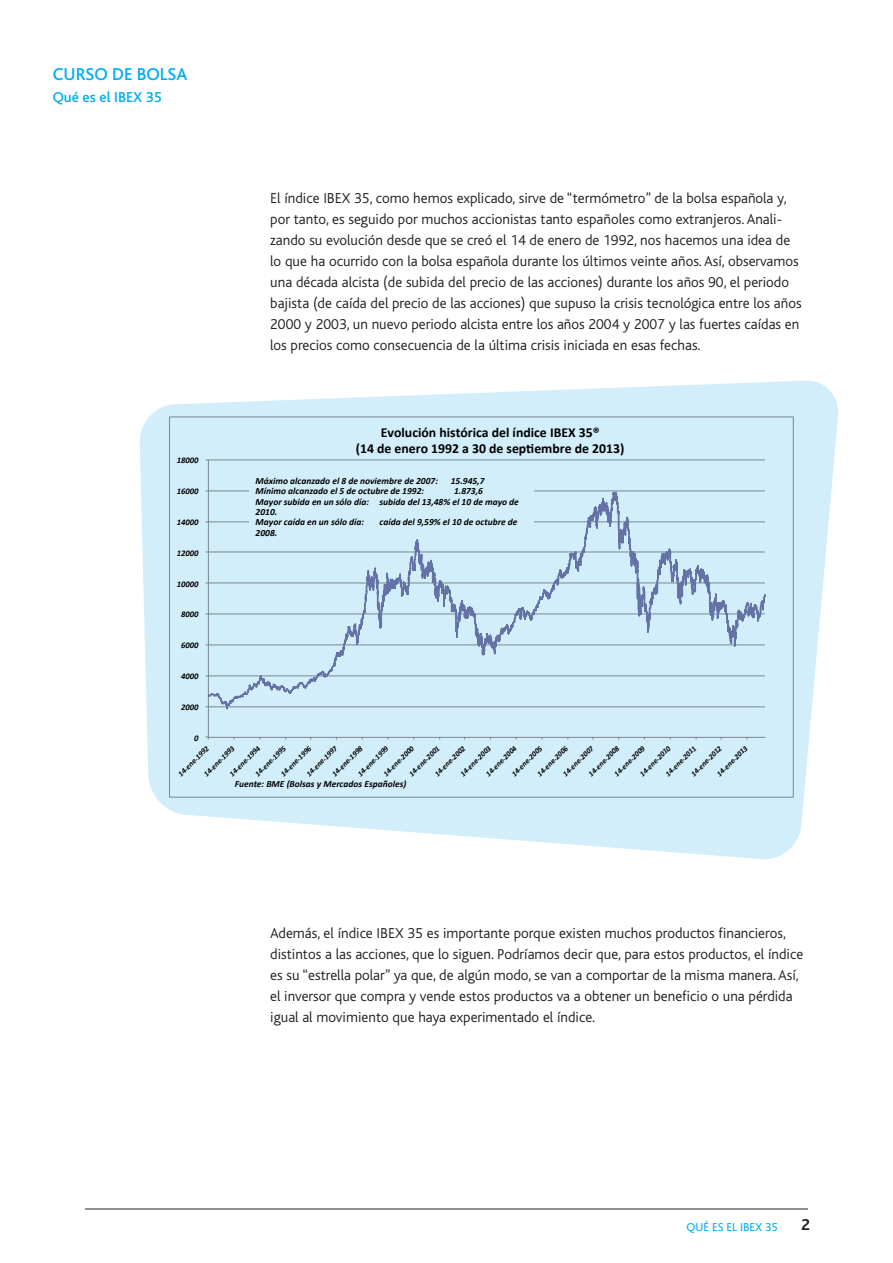
<style>
.page{position:relative;width:893px;height:1263px;background:#fff}
.page>*{position:absolute;margin:0;border:0;box-sizing:border-box;transform-origin:0 0}
.titulo1{font:500 18px "Bliss";color:#00aeef}
.t1{font:700 16.5px "Bliss";color:#231f20}
.t2{font:300 15px/21px "Bliss";color:#231f20}
.titulo1-2{font:500 15px "Bliss";color:#00aeef}
.t3{font:700 13.8px/16.4px "Calibri";color:#000;text-align:center}
.t4{font:12px "Bliss";color:#00aeef}
.t5{font:italic 700 9.45px/10.4px "Calibri";color:#000}
.t6{font:italic 700 8.55px "Calibri";color:#000}
.t7{font:italic 700 7.8px "Calibri";color:#000}
</style>
<div class="page">
<hr style="left:85px;top:1208px;width:723px;height:1px;background:#231f20">
<svg style="left:139px;top:380px;width:700px;height:479px;fill:#d3eefb"></svg>
<div style="left:170px;top:417px;width:623px;height:380px;background:#d3eefb"></div>
<hr style="left:208px;top:459px;width:557px;height:1px;background:#929292">
<hr style="left:208px;top:460px;width:1px;height:277px;background:#929292">
<hr style="left:208px;top:737px;width:557px;height:1px;background:#929292">
<svg style="left:208px;top:490px;width:558px;height:220px"></svg>
<div style="left:249px;top:472px;width:285px;height:51px;background:#d3eefb"></div>
<p class="titulo1" style="left:53px;top:64px;width:136px">CURSO DE BOLSA</p>
<p class="titulo1-2" style="left:53px;top:89px;width:111px">Qué es el IBEX 35</p>
<p class="t6" style="left:177px;top:455px;width:23px">18000</p>
<p class="t6" style="left:177px;top:486px;width:23px">16000</p>
<p class="t6" style="left:177px;top:517px;width:23px">14000</p>
<p class="t6" style="left:177px;top:547px;width:23px">12000</p>
<p class="t6" style="left:177px;top:578px;width:23px">10000</p>
<p class="t6" style="left:181px;top:609px;width:19px">8000</p>
<p class="t6" style="left:181px;top:640px;width:19px">6000</p>
<p class="t6" style="left:181px;top:671px;width:19px">4000</p>
<p class="t6" style="left:181px;top:702px;width:19px">2000</p>
<p class="t6" style="left:194px;top:732px;width:6px">0</p>
<p class="t2" style="left:270px;top:188px;width:533px">El índice IBEX 35, como hemos explicado, sirve de “termómetro” de la bolsa española y, por tanto, es seguido por muchos accionistas tanto españoles como extranjeros. Anali&shy;zando su evolución desde que se creó el 14 de enero de 1992, nos hacemos una idea de lo que ha ocurrido con la bolsa española durante los últimos veinte años. Así, observamos una década alcista (de subida del precio de las acciones) durante los años 90, el periodo bajista (de caída del precio de las acciones) que supuso la crisis tecnológica entre los años 2000 y 2003, un nuevo periodo alcista entre los años 2004 y 2007 y las fuertes caídas en los precios como consecuencia de la última crisis iniciada en esas fechas.</p>
<p class="t3" style="left:356px;top:424px;width:270px">Evolución histórica del índice IBEX 35®<br>(14 de enero 1992 a 30 de sep@embre de 2013)</p>
<p class="t5" style="left:256px;top:476px;width:184px">Máximo alcanzado el 8 de noviembre de 2007:</p>
<p class="t5" style="left:451px;top:476px;width:35px">15.945,7</p>
<p class="t5" style="left:256px;top:486px;width:170px">Mínimo alcanzado el 5 de octubre de 1992:</p>
<p class="t5" style="left:256px;top:486px;width:265px;text-indent:198px">1.873,6<br>Mayor subida en un sólo día: subida del 13,48% el 10 de mayo de<br>2010.<br>Mayor caída en un sólo día:</p>
<p class="t5" style="left:380px;top:517px;width:139px">caída del 9,59% el 10 de octubre de</p>
<p class="t5" style="left:256px;top:527px;width:23px">2008.</p>
<p class="t7" style="left:304px;top:772px;width:41px;rotate:-45deg">14--‐ene--‐1997</p>
<p class="t7" style="left:561px;top:772px;width:41px;rotate:-45deg">14--‐ene--‐2007</p>
<p class="t7" style="left:330px;top:772px;width:41px;rotate:-45deg">14--‐ene--‐1998</p>
<p class="t7" style="left:381px;top:772px;width:41px;rotate:-45deg">14--‐ene--‐2000</p>
<p class="t7" style="left:586px;top:772px;width:41px;rotate:-45deg">14--‐ene--‐2008</p>
<p class="t7" style="left:638px;top:772px;width:41px;rotate:-45deg">14--‐ene--‐2010</p>
<p class="t7" style="left:278px;top:772px;width:41px;rotate:-45deg">14--‐ene--‐1996</p>
<p class="t7" style="left:535px;top:772px;width:41px;rotate:-45deg">14--‐ene--‐2006</p>
<p class="t7" style="left:355px;top:772px;width:41px;rotate:-45deg">14--‐ene--‐1999</p>
<p class="t7" style="left:612px;top:772px;width:41px;rotate:-45deg">14--‐ene--‐2009</p>
<p class="t7" style="left:176px;top:772px;width:41px;rotate:-45deg">14--‐ene--‐1992</p>
<p class="t7" style="left:432px;top:772px;width:41px;rotate:-45deg">14--‐ene--‐2002</p>
<p class="t7" style="left:689px;top:772px;width:41px;rotate:-45deg">14--‐ene--‐2012</p>
<p class="t7" style="left:202px;top:772px;width:41px;rotate:-45deg">14--‐ene--‐1993</p>
<p class="t7" style="left:458px;top:772px;width:41px;rotate:-45deg">14--‐ene--‐2003</p>
<p class="t7" style="left:714px;top:772px;width:41px;rotate:-45deg">14--‐ene--‐2013</p>
<p class="t7" style="left:253px;top:772px;width:41px;rotate:-45deg">14--‐ene--‐1995</p>
<p class="t7" style="left:509px;top:772px;width:41px;rotate:-45deg">14--‐ene--‐2005</p>
<p class="t7" style="left:227px;top:772px;width:41px;rotate:-45deg">14--‐ene--‐1994</p>
<p class="t7" style="left:484px;top:772px;width:41px;rotate:-45deg">14--‐ene--‐2004</p>
<p class="t7" style="left:407px;top:772px;width:41px;rotate:-45deg">14--‐ene--‐2001</p>
<p class="t7" style="left:663px;top:772px;width:41px;rotate:-45deg">14--‐ene--‐2011</p>
<p class="t5" style="left:235px;top:779px;width:173px">Fuente: BME (Bolsas y Mercados Españoles)</p>
<p class="t2" style="left:270px;top:923px;width:534px">Además, el índice IBEX 35 es importante porque existen muchos productos financieros, distintos a las acciones, que lo siguen. Podríamos decir que, para estos productos, el índice es su “estrella polar” ya que, de algún modo, se van a comportar de la misma manera. Así, el inversor que compra y vende estos productos va a obtener un beneficio o una pérdida igual al movimiento que haya experimentado el índice.</p>
<p class="t4" style="left:686px;top:1221px;width:93px">QUÉ ES EL IBEX 35</p>
<p class="t1" style="left:801px;top:1216px;width:10px">2</p>
</div>
